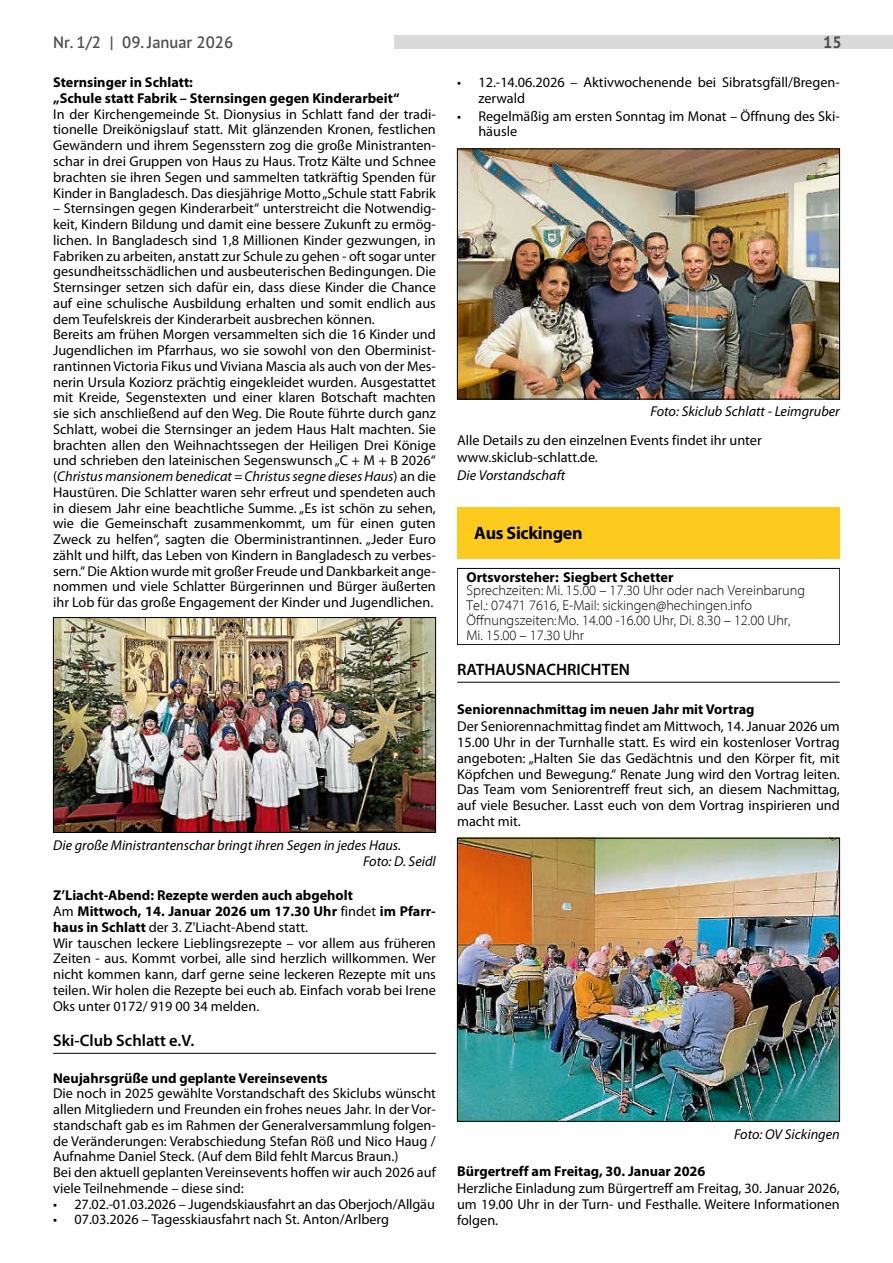
<style>
.page{position:relative;width:893px;height:1263px;background:#fff}
.page>*{position:absolute;margin:0;border:0;box-sizing:border-box;transform-origin:0 0}
.t1{font:700 18px "Myriad Pro";letter-spacing:-.02em;color:#000}
.t2{font:600 16.5px "PT Sans Pro";color:#4e4e4d}
.NM_Rubrik{font:600 16.5px "Myriad Pro";color:#000}
.NM_Rubrik_nach_Signet{font:600 16.5px "Myriad Pro";color:#000}
.t3{font:700 16.5px "PT Sans Pro";color:#4e4e4d}
.NM_Textblock{font:14.25px/15.8px "Myriad Pro";color:#000;text-align:justify}
.NM_Zwischenüberschrift{font:700 14.25px/15.8px "Myriad Pro";color:#000}
.t4{font:300 14.25px/15px "Myriad Pro";color:#000}
.NM_Bild{font:italic 14.25px/15.8px "Myriad Pro";color:#000}
.NM_Textblock-2{font:700 14.25px/15.8px "Myriad Pro";color:#000}
.NM_Textblock-3{font:italic 14.25px "Myriad Pro";color:#000}
.s1{font-style:italic}
.s2{font-weight:700}
.s3{font-weight:400}
</style>
<div class="page">
<div style="left:394px;top:35px;width:499px;height:13px;background:#d9d9d9"></div>
<hr style="left:53px;top:1053px;width:383px;height:1px;background:#000">
<img style="left:55px;top:619px;width:379px;height:212px">
<div style="left:53px;top:617px;width:383px;height:216px;border:1px solid #000"></div>
<hr style="left:457px;top:682px;width:383px;height:1px;background:#000">
<img style="left:459px;top:151px;width:379px;height:246px">
<div style="left:457px;top:149px;width:383px;height:250px;border:1px solid #000"></div>
<div style="left:457px;top:568px;width:383px;height:77px;border:1px solid #000"></div>
<div style="left:457px;top:507px;width:383px;height:51px;background:#fccb1d"></div>
<img style="left:459px;top:840px;width:379px;height:279px">
<div style="left:457px;top:838px;width:383px;height:283px;border:1px solid #000"></div>
<p class="t2" style="left:53px;top:31px;width:182px">Nr. 1/2 | 09. Januar 2026</p>
<p class="t3" style="left:823px;top:31px;width:20px">15</p>
<p class="NM_Zwischenüberschrift" style="left:53px;top:74px;width:348px">Sternsinger in Schlatt:<br>„Schule statt Fabrik – Sternsingen gegen Kinderarbeit“</p>
<p class="NM_Textblock" style="left:53px;top:106px;width:384px">In der Kirchengemeinde St. Dionysius in Schlatt fand der tradi&shy;tionelle Dreikönigslauf statt. Mit glänzenden Kronen, festlichen Gewändern und ihrem Segensstern zog die große Ministranten&shy;schar in drei Gruppen von Haus zu Haus. Trotz Kälte und Schnee brachten sie ihren Segen und sammelten tatkräftig Spenden für Kinder in Bangladesch. Das diesjährige Motto „Schule statt Fabrik</p>
<p class="NM_Textblock" style="left:53px;top:200px;width:384px">– Sternsingen gegen Kinderarbeit“ unterstreicht die Notwendig&shy;keit, Kindern Bildung und damit eine bessere Zukunft zu ermög&shy;lichen. In Bangladesch sind 1,8 Millionen Kinder gezwungen, in Fabriken zu arbeiten, anstatt zur Schule zu gehen - oft sogar unter gesundheitsschädlichen und ausbeuterischen Bedingungen. Die Sternsinger setzen sich dafür ein, dass diese Kinder die Chance auf eine schulische Ausbildung erhalten und somit endlich aus dem Teufelskreis der Kinderarbeit ausbrechen können.</p>
<p class="NM_Textblock" style="left:53px;top:326px;width:384px">Bereits am frühen Morgen versammelten sich die 16 Kinder und Jugendlichen im Pfarrhaus, wo sie sowohl von den Oberminist&shy;rantinnen Victoria Fikus und Viviana Mascia als auch von der Mes&shy;nerin Ursula Koziorz prächtig eingekleidet wurden. Ausgestattet mit Kreide, Segenstexten und einer klaren Botschaft machten sie sich anschließend auf den Weg. Die Route führte durch ganz Schlatt, wobei die Sternsinger an jedem Haus Halt machten. Sie brachten allen den Weihnachtssegen der Heiligen Drei Könige und schrieben den lateinischen Segenswunsch „C + M + B 2026“ (<span class="s1">Christus mansionem benedicat = Christus segne dieses Haus</span>) an die Haustüren. Die Schlatter waren sehr erfreut und spendeten auch in diesem Jahr eine beachtliche Summe. „Es ist schön zu sehen, wie die Gemeinschaft zusammenkommt, um für einen guten Zweck zu helfen“, sagten die Oberministrantinnen. „Jeder Euro zählt und hilft, das Leben von Kindern in Bangladesch zu verbes&shy;sern.“ Die Aktion wurde mit großer Freude und Dankbarkeit ange&shy;nommen und viele Schlatter Bürgerinnen und Bürger äußerten ihr Lob für das große Engagement der Kinder und Jugendlichen.</p>
<p class="NM_Textblock" style="left:478px;top:74px;width:363px;text-indent:-21px">• 12.-14.06.2026 – Aktivwochenende bei Sibratsgfäll/Bregen&shy;zerwald</p>
<p class="NM_Textblock" style="left:478px;top:108px;width:363px;text-indent:-21px">• Regelmäßig am ersten Sonntag im Monat – Öffnung des Ski&shy;häusle</p>
<p class="NM_Bild" style="left:651px;top:403px;width:191px">Foto: Skiclub Schlatt - Leimgruber</p>
<p class="NM_Textblock" style="left:457px;top:432px;width:306px">Alle Details zu den einzelnen Events findet ihr unter</p>
<p class="NM_Textblock" style="left:457px;top:450px;width:142px">www.skiclub-schlatt.de.</p>
<p class="NM_Textblock-3" style="left:457px;top:467px;width:110px">Die Vorstandschaft</p>
<p class="t1" style="left:474px;top:521px;width:110px">Aus Sickingen</p>
<p class="t4" style="left:466px;top:570px;width:340px;line-height:13.6px"><span class="s2">Ortsvorsteher: Siegbert Schetter<br></span>Sprechzeiten: Mi. 15.00 – 17.30 Uhr oder nach Vereinbarung</p>
<p class="t4" style="left:466px;top:598px;width:326px">Tel.: 07471 7616, E-Mail: sickingen@hechingen.info<br>Öffnungszeiten:Mo. 14.00 -16.00 Uhr, Di. 8.30 – 12.00 Uhr,<br>Mi. 15.00 – 17.30 Uhr</p>
<p class="NM_Bild" style="left:363px;top:837px;width:74px;text-indent:-310px">Die große Ministrantenschar bringt ihren Segen in jedes Haus.<br>Foto: D. Seidl</p>
<p class="NM_Zwischenüberschrift" style="left:53px;top:887px;width:301px">Z’Liacht-Abend: Rezepte werden auch abgeholt</p>
<p class="NM_Textblock-2" style="left:53px;top:903px;width:384px"><span class="s3">Am</span> Mittwoch, 14. Januar 2026 um 17.30 Uhr <span class="s3">findet</span> im Pfarr&shy;haus in Schlatt <span class="s3">der 3. Z'Liacht-Abend statt.</span></p>
<p class="NM_Textblock" style="left:53px;top:935px;width:384px">Wir tauschen leckere Lieblingsrezepte – vor allem aus früheren Zeiten - aus. Kommt vorbei, alle sind herzlich willkommen. Wer nicht kommen kann, darf gerne seine leckeren Rezepte mit uns teilen. Wir holen die Rezepte bei euch ab. Einfach vorab bei Irene Oks unter 0172/ 919 00 34 melden.</p>
<p class="NM_Rubrik" style="left:53px;top:1030px;width:143px">Ski-Club Schlatt e.V.</p>
<p class="NM_Zwischenüberschrift" style="left:53px;top:1069px;width:276px">Neujahrsgrüße und geplante Vereinsevents</p>
<p class="NM_Textblock" style="left:53px;top:1085px;width:384px">Die noch in 2025 gewählte Vorstandschaft des Skiclubs wünscht allen Mitgliedern und Freunden ein frohes neues Jahr. In der Vor&shy;standschaft gab es im Rahmen der Generalversammlung folgen&shy;de Veränderungen: Verabschiedung Stefan Röß und Nico Haug / Aufnahme Daniel Steck. (Auf dem Bild fehlt Marcus Braun.)</p>
<p class="NM_Textblock" style="left:53px;top:1164px;width:384px">Bei den aktuell geplanten Vereinsevents hoffen wir auch 2026 auf viele Teilnehmende – diese sind:</p>
<p class="NM_Textblock" style="left:53px;top:1196px;width:383px">• 27.02.-01.03.2026 – Jugendskiausfahrt an das Oberjoch/Allgäu</p>
<p class="NM_Textblock" style="left:53px;top:1211px;width:337px">• 07.03.2026 – Tagesskiausfahrt nach St. Anton/Arlberg</p>
<p class="NM_Rubrik_nach_Signet" style="left:457px;top:658px;width:174px">RATHAUSNACHRICHTEN</p>
<p class="NM_Zwischenüberschrift" style="left:457px;top:700px;width:299px">Seniorennachmittag im neuen Jahr mit Vortrag</p>
<p class="NM_Textblock" style="left:457px;top:718px;width:384px">Der Seniorennachmittag findet am Mittwoch, 14. Januar 2026 um 15.00 Uhr in der Turnhalle statt. Es wird ein kostenloser Vortrag angeboten: „Halten Sie das Gedächtnis und den Körper fit, mit Köpfchen und Bewegung.“ Renate Jung wird den Vortrag leiten.<br>Das Team vom Seniorentreff freut sich, an diesem Nachmittag, auf viele Besucher. Lasst euch von dem Vortrag inspirieren und macht mit.</p>
<p class="NM_Bild" style="left:734px;top:1126px;width:107px">Foto: OV Sickingen</p>
<p class="NM_Zwischenüberschrift" style="left:457px;top:1162px;width:250px">Bürgertreff am Freitag, 30. Januar 2026</p>
<p class="NM_Textblock" style="left:457px;top:1180px;width:384px">Herzliche Einladung zum Bürgertreff am Freitag, 30. Januar 2026, um 19.00 Uhr in der Turn- und Festhalle. Weitere Informationen folgen.</p>
</div>
